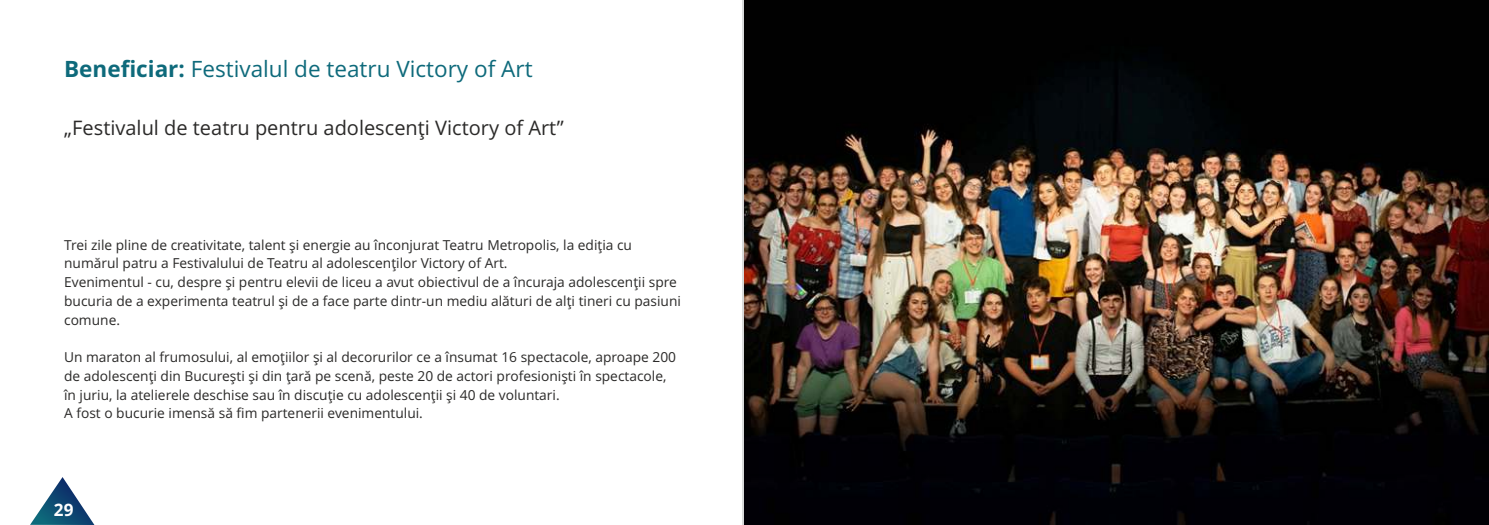
<style>
.page{position:relative;width:1489px;height:525px;background:#fff}
.page>*{position:absolute;margin:0;border:0;box-sizing:border-box;transform-origin:0 0}
.t1{font:22.5px "Open Sans";color:#0e6a7b}
.t2{font:20px "Open Sans";color:#2b2a29}
.t3{font:700 17.12px "Open Sans";color:#fefefe}
.t4{font:13.75px/18.8px "Open Sans";color:#2b2a29}
.s1{font-weight:700}
</style>
<div class="page">
<hr style="left:742px;top:0;width:4px;height:524px;background:#d9dada">
<svg style="left:30px;top:477px;width:64px;height:47px"></svg>
<img style="left:744px;top:0;width:744px;height:524px">
<h1 class="t1" style="left:64px;top:59px;width:470px"><span class="s1">Beneficiar:</span> Festivalul de teatru Victory of Art</h1>
<h2 class="t2" style="left:64px;top:120px;width:501px">„Festivalul de teatru pentru adolescenţi Victory of Art”</h2>
<p class="t4" style="left:64px;top:236px;width:618px">Trei zile pline de creativitate, talent şi energie au înconjurat Teatru Metropolis, la ediţia cu numărul patru a Festivalului de Teatru al adolescenţilor Victory of Art.<br>Evenimentul - cu, despre şi pentru elevii de liceu a avut obiectivul de a încuraja adolescenţii spre bucuria de a experimenta teatrul şi de a face parte dintr-un mediu alături de alţi tineri cu pasiuni comune.</p>
<p class="t4" style="left:64px;top:349px;width:613px">Un maraton al frumosului, al emoţiilor şi al decorurilor ce a însumat 16 spectacole, aproape 200 de adolescenţi din Bucureşti şi din ţară pe scenă, peste 20 de actori profesionişti în spectacole, în juriu, la atelierele deschise sau în discuţie cu adolescenţii şi 40 de voluntari.</p>
<p class="t4" style="left:64px;top:405px;width:360px">A fost o bucurie imensă să fim partenerii evenimentului.</p>
<p class="t3" style="left:54px;top:503px;width:21px">29</p>
</div>
